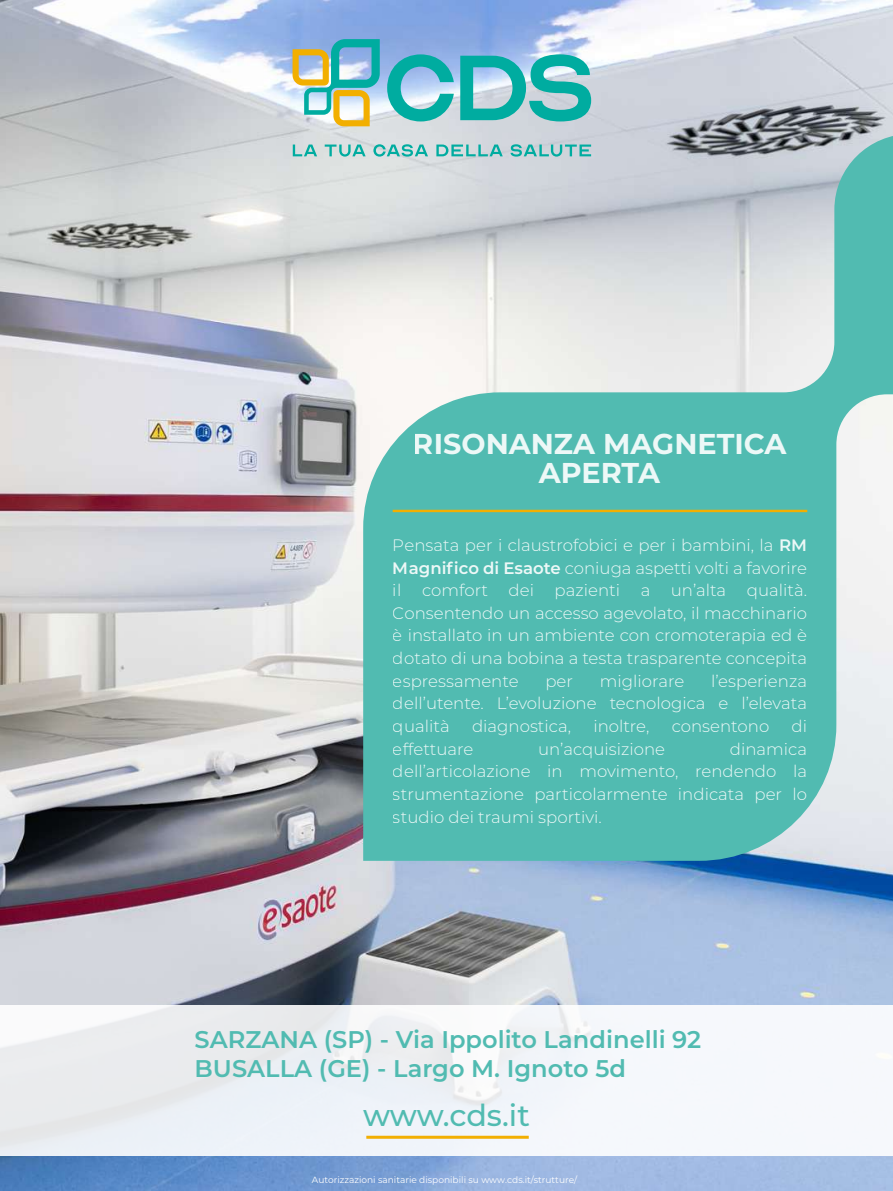
<style>
.page{position:relative;width:893px;height:1191px;background:#fff}
.page>*{position:absolute;margin:0;border:0;box-sizing:border-box;transform-origin:0 0}
.t1{font:500 30.15px "Montserrat";letter-spacing:-.01em;color:#51bbb1}
.t2{font:700 28.65px/28.7px "Montserrat";color:#fff;text-align:center}
.t3{font:600 24.15px/29px "Montserrat";color:#51bbb1}
.t4{font:300 16.65px/22.6px "Montserrat";color:#fff;text-align:justify}
.t5{font:9px "Montserrat";color:#fff}
.s1{font-weight:600}
</style>
<div class="page">
<img style="left:0;top:0;width:893px;height:1191px">
<div style="left:0;top:1005px;width:893px;height:150px;background:linear-gradient(to right,#e9ecef,#f8faff)"></div>
<svg style="left:363px;top:134px;width:530px;height:727px;fill:#51bbb1"></svg>
<hr style="left:366px;top:1135px;width:163px;height:3px;background:#f2af02">
<hr style="left:393px;top:510px;width:414px;height:2px;background:#f2af02">
<svg style="left:293px;top:144px;width:24px;height:12px"></svg>
<svg style="left:325px;top:144px;width:41px;height:13px"></svg>
<svg style="left:373px;top:144px;width:55px;height:13px"></svg>
<svg style="left:436px;top:144px;width:67px;height:12px"></svg>
<svg style="left:511px;top:144px;width:80px;height:13px"></svg>
<svg style="left:293px;top:39px;width:87px;height:87px"></svg>
<svg style="left:387px;top:54px;width:67px;height:67px"></svg>
<svg style="left:460px;top:54px;width:131px;height:67px"></svg>
<h2 class="t2" style="left:413px;top:428px;width:375px">RISONANZA MAGNETICA<br>APERTA</h2>
<p class="t4" style="left:393px;top:533px;width:416px">Pensata per i claustrofobici e per i bambini, la <span class="s1">RM Magnifico di Esaote</span> coniuga aspetti volti a favorire il comfort dei pazienti a un’alta qualità.<br>Consentendo un accesso agevolato, il macchinario è installato in un ambiente con cromoterapia ed è dotato di una bobina a testa trasparente concepita espressamente</p>
<p class="t4" style="left:393px;top:669px;width:416px;text-indent:318px">l’esperienza dell’utente. L’evoluzione tecnologica e l’elevata qualità</p>
<p class="t4" style="left:545px;top:669px;width:29px">per</p>
<p class="t4" style="left:600px;top:669px;width:86px">migliorare</p>
<p class="t4" style="left:472px;top:714px;width:101px">diagnostica,</p>
<p class="t4" style="left:593px;top:714px;width:58px">inoltre,</p>
<p class="t4" style="left:672px;top:714px;width:99px">consentono</p>
<p class="t4" style="left:791px;top:714px;width:17px">di</p>
<p class="t4" style="left:393px;top:737px;width:82px">effettuare</p>
<p class="t4" style="left:538px;top:737px;width:128px">un’acquisizione</p>
<p class="t4" style="left:393px;top:737px;width:416px;text-indent:337px">dinamica dell’articolazione in movimento, rendendo la strumentazione particolarmente indicata per lo studio dei traumi sportivi.</p>
<h3 class="t3" style="left:195px;top:1024px;width:508px">SARZANA (SP) - Via Ippolito Landinelli 92<br>BUSALLA (GE) - Largo M. Ignoto 5d</h3>
<h1 class="t1" style="left:363px;top:1094px;width:168px">www.cds.it</h1>
<p class="t5" style="left:312px;top:1173px;width:267px">Autorizzazioni sanitarie disponibili su www.cds.it/strutture/</p>
</div>
